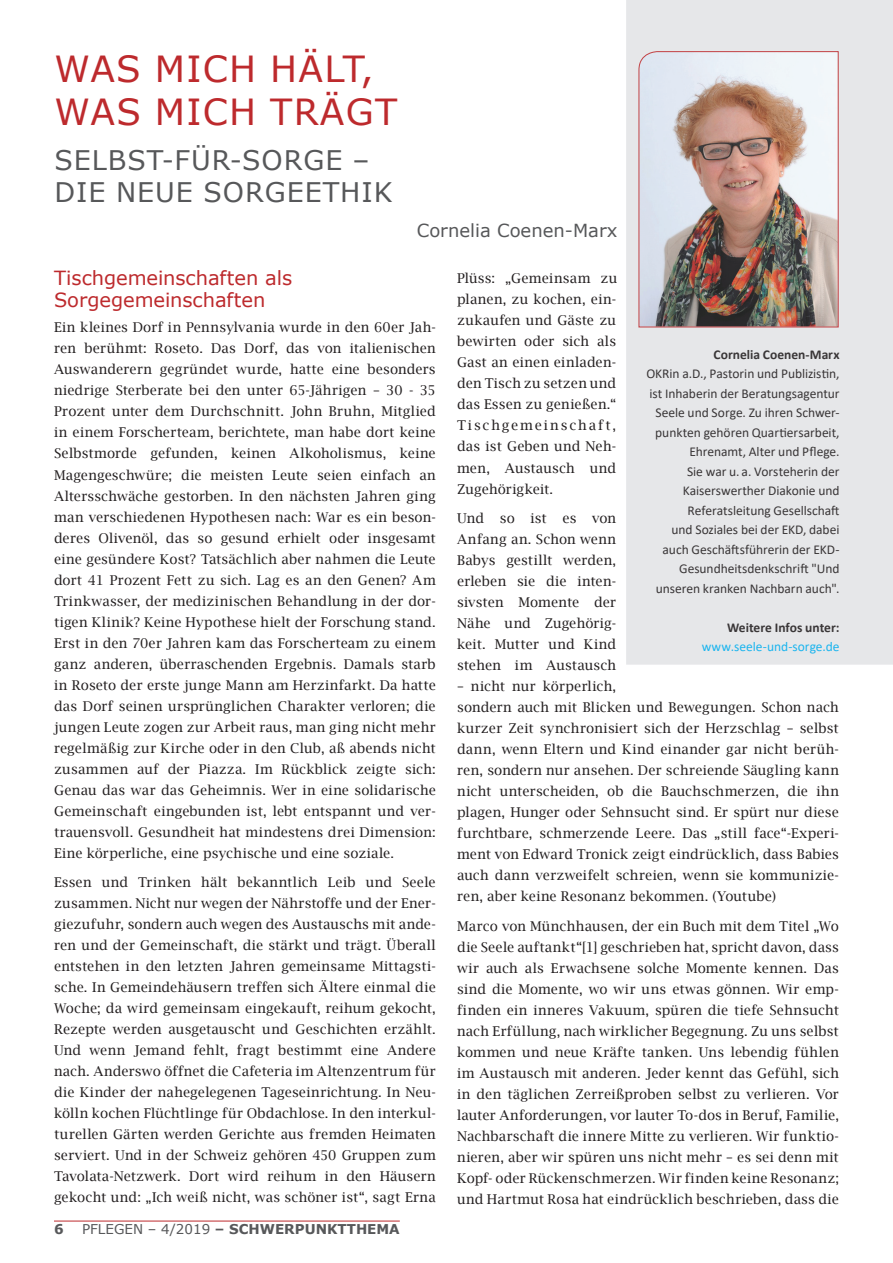
<style>
.page{position:relative;width:893px;height:1263px;background:#fff}
.page>*{position:absolute;margin:0;border:0;box-sizing:border-box;transform-origin:0 0}
.t1{font:36px/43.2px "Verdana";letter-spacing:.035em;color:#bd2a2d}
.t2{font:27px/32.4px "Verdana";letter-spacing:.035em;color:#57585a}
.t3{font:19.5px/22.5px "Verdana";letter-spacing:-.005em;color:#bd2a2d}
.t4{font:18px "Verdana";color:#57585a}
.t5{font:13.5px/21px "Lucida Bright";letter-spacing:.015em;color:#231f20;text-align:justify}
.t6{font:13.5px/19.5px "Calibri";letter-spacing:-.005em;color:#231f20;text-align:right}
.t7{font:700 13.5px "Calibri";color:#231f20}
.t8{font:700 13.5px "Verdana";color:#57585a}
.t9{font:13.5px "Calibri";color:#00aeef}
.s1{font-weight:400}
</style>
<div class="page">
<hr style="left:54px;top:1221px;width:346px;height:1px;background:#bd2a2d">
<div style="left:626px;top:0;width:267px;height:665px;background:#e6e7e9"></div>
<img style="left:638px;top:51px;width:201px;height:277px">
<h1 class="t1" style="left:55px;top:46px;width:344px">Was mich hält, was mich trägt</h1>
<h2 class="t2" style="left:54px;top:144px;width:18px">Sel</h2>
<h2 class="t2" style="left:54px;top:144px;width:317px;text-indent:53px">bst-Für-Sorge –<br>Die neue Sorgee</h2>
<h2 class="t2" style="left:323px;top:176px;width:71px">thik</h2>
<h3 class="t4" style="left:417px;top:218px;width:202px">Cornelia Coenen-Marx</h3>
<h3 class="t3" style="left:54px;top:266px;width:240px">Tischgemeinschaften als<br>Sorgegemeinschaften</h3>
<p class="t5" style="left:54px;top:317px;width:383px">Ein kleines Dorf in Pennsylvania wurde in den 60er Jah&shy;ren berühmt: Roseto. Das Dorf, das von italienischen Auswanderern gegründet wurde, hatte eine besonders niedrige Sterberate bei den unter 65-Jährigen – 30 - 35<br>Prozent unter dem Durchschnitt. John Bruhn, Mitglied in einem Forscherteam, berichtete, man habe dort keine Selbstmorde gefunden, keinen Alkoholismus, keine Magengeschwüre; die meisten Leute seien einfach an Altersschwäche gestorben. In den nächsten Jahren ging man verschiedenen Hypothesen nach: War es ein beson&shy;deres Olivenöl, das so gesund erhielt oder insgesamt eine gesündere Kost? Tatsächlich aber nahmen die Leute dort 41 Prozent Fett zu sich. Lag es an den Genen? Am Trinkwasser, der medizinischen Behandlung in der dor&shy;tigen Klinik? Keine Hypothese hielt der Forschung stand.<br>Erst in den 70er Jahren kam das Forscherteam zu einem ganz anderen, überraschenden Ergebnis. Damals starb in Roseto der erste junge Mann am Herzinfarkt. Da hatte das Dorf seinen ursprünglichen Charakter verloren; die jungen Leute zogen zur Arbeit raus, man ging nicht mehr regelmäßig zur Kirche oder in den Club, aß abends nicht zusammen auf der Piazza. Im Rückblick zeigte sich:<br>Genau das war das Geheimnis. Wer in eine solidarische Gemeinschaft eingebunden ist, lebt entspannt und ver&shy;trauensvoll. Gesundheit hat mindestens drei Dimension:<br>Eine körperliche, eine psychische und eine soziale.</p>
<p class="t5" style="left:54px;top:872px;width:383px">Essen und Trinken hält bekanntlich Leib und Seele zusammen. Nicht nur wegen der Nährstoffe und der Ener&shy;giezufuhr, sondern auch wegen des Austauschs mit ande&shy;ren und der Gemeinschaft, die stärkt und trägt. Überall entstehen in den letzten Jahren gemeinsame Mittagsti&shy;sche. In Gemeindehäusern treffen sich Ältere einmal die Woche; da wird gemeinsam eingekauft, reihum gekocht, Rezepte werden ausgetauscht und Geschichten erzählt.<br>Und wenn Jemand fehlt, fragt bestimmt eine Andere nach. Anderswo öffnet die Cafeteria im Altenzentrum für die Kinder der nahegelegenen Tageseinrichtung. In Neu&shy;kölln kochen Flüchtlinge für Obdachlose. In den interkul&shy;turellen Gärten werden Gerichte aus fremden Heimaten serviert. Und in der Schweiz gehören 450 Gruppen zum Tavolata-Netzwerk. Dort wird reihum in den Häusern gekocht und: „Ich weiß nicht, was schöner ist“, sagt Erna</p>
<p class="t8" style="left:54px;top:1220px;width:11px">6</p>
<p class="t8" style="left:82px;top:1220px;width:319px"><span class="s1">PFLEGEN – 4/2019</span> – SCHWERPUNKTTHEMA</p>
<p class="t5" style="left:457px;top:268px;width:162px">Plüss: „Gemeinsam zu planen, zu kochen, ein&shy;zukaufen und Gäste zu bewirten oder sich als Gast an einen einladen&shy;den Tisch zu setzen und das Essen zu genießen.“ Tischgemeinschaft, das ist Geben und Neh&shy;men, Austausch und Zugehörigkeit.</p>
<p class="t5" style="left:457px;top:508px;width:161px">Und so ist es von Anfang an. Schon wenn Babys gestillt werden, erleben sie die inten&shy;sivsten Momente der Nähe und Zugehörig&shy;keit. Mutter und Kind stehen im Austausch</p>
<p class="t5" style="left:457px;top:676px;width:383px;text-align:left">– nicht nur körperlich,<br>sondern auch mit Blicken und Bewegungen. Schon nach kurzer Zeit synchronisiert sich der Herzschlag – selbst dann, wenn Eltern und Kind einander gar nicht berüh&shy;ren, sondern nur ansehen. Der schreiende Säugling kann nicht unterscheiden, ob die Bauchschmerzen, die ihn plagen, Hunger oder Sehnsucht sind. Er spürt nur diese furchtbare, schmerzende Leere. Das „still face“-Experi&shy;ment von Edward Tronick zeigt eindrücklich, dass Babies auch dann verzweifelt schreien, wenn sie kommunizie&shy;ren, aber keine Resonanz bekommen. (Youtube)</p>
<p class="t5" style="left:457px;top:915px;width:383px">Marco von Münchhausen, der ein Buch mit dem Titel „Wo die Seele auftankt“[1] geschrieben hat, spricht davon, dass wir auch als Erwachsene solche Momente kennen. Das sind die Momente, wo wir uns etwas gönnen. Wir emp&shy;finden ein inneres Vakuum, spüren die tiefe Sehnsucht nach Erfüllung, nach wirklicher Begegnung. Zu uns selbst kommen und neue Kräfte tanken. Uns lebendig fühlen im Austausch mit anderen. Jeder kennt das Gefühl, sich in den täglichen Zerreißproben selbst zu verlieren. Vor lauter Anforderungen, vor lauter To-dos in Beruf, Familie, Nachbarschaft die innere Mitte zu verlieren. Wir funktio&shy;nieren, aber wir spüren uns nicht mehr – es sei denn mit Kopf- oder Rückenschmerzen. Wir finden keine Resonanz; und Hartmut Rosa hat eindrücklich beschrieben, dass die</p>
<p class="t7" style="left:713px;top:345px;width:128px">Cornelia Coenen-Marx</p>
<p class="t6" style="left:646px;top:364px;width:195px">OKRin a.D., Pastorin und Publizistin, ist Inhaberin der Beratungsagentur<br>Seele und Sorge. Zu ihren Schwer&shy;punkten gehören Quartiersarbeit,<br>Ehrenamt, Alter und Pflege.<br>Sie war u. a. Vorsteherin der<br>Kaiserswerther Diakonie und<br>Referatsleitung Gesellschaft<br>und Soziales bei der EKD, dabei auch Geschäftsführerin der EKD-<br>Gesundheitsdenkschrift "Und unseren kranken Nachbarn auch".</p>
<p class="t7" style="left:727px;top:618px;width:114px">Weitere Infos unter:</p>
<p class="t9" style="left:702px;top:637px;width:139px">www.seele-und-sorge.de</p>
</div>
